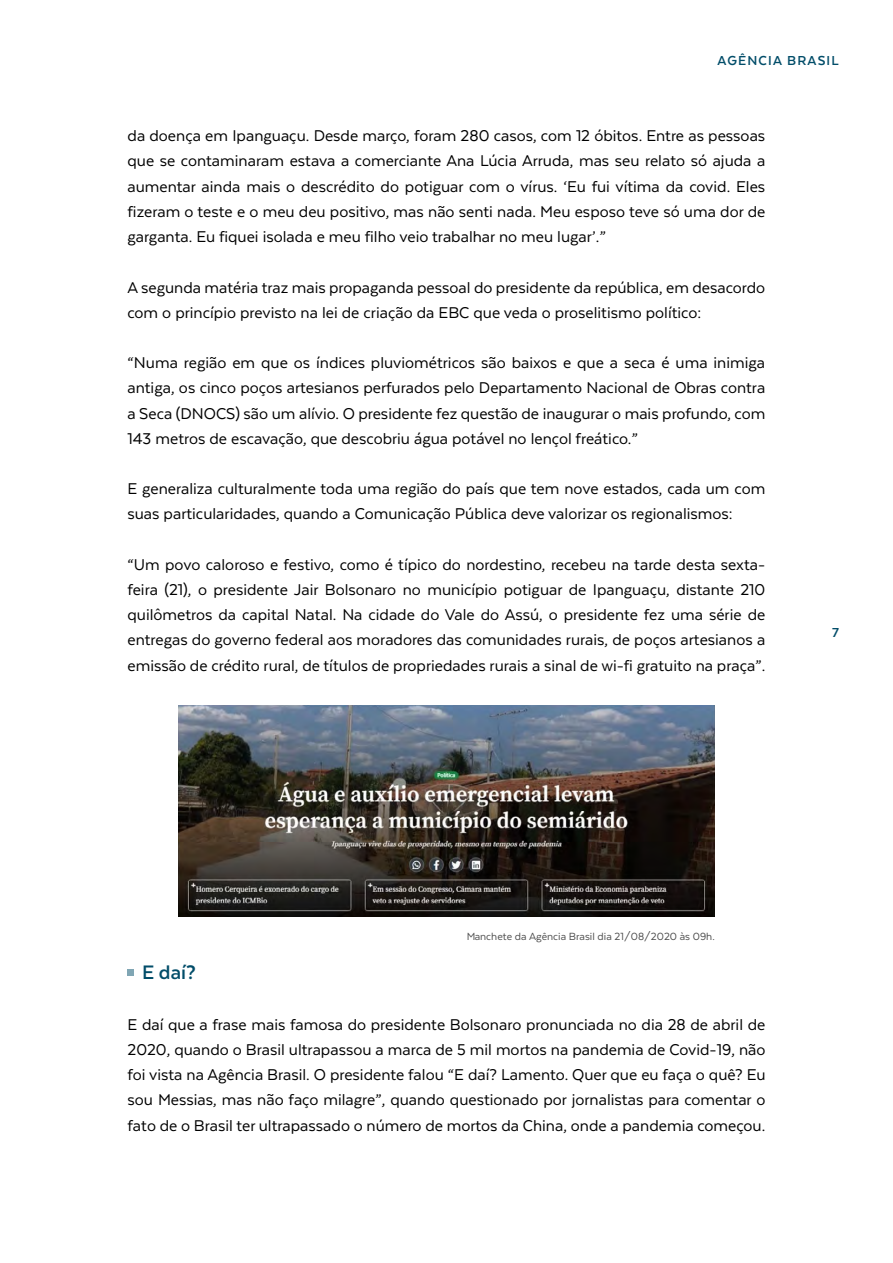
<style>
.page{position:relative;width:893px;height:1263px;background:#fff}
.page>*{position:absolute;margin:0;border:0;box-sizing:border-box;transform-origin:0 0}
.t1{font:700 22.5px "Texta";color:#024d69}
.t2{font:18px/25.2px "Texta";color:#000;text-align:justify}
.t3{font:700 15px "Texta";letter-spacing:.08em;color:#024d69}
.t4{font:12px "Texta";color:#000}
</style>
<div class="page">
<img style="left:178px;top:706px;width:537px;height:211px">
<div style="left:128px;top:969px;width:6px;height:7px;background:#80a6b4"></div>
<p class="t3" style="left:717px;top:53px;width:123px">AGÊNCIA BRASIL</p>
<p class="t2" style="left:127px;top:123px;width:639px">da doença em Ipanguaçu. Desde março, foram 280 casos, com 12 óbitos. Entre as pessoas que se contaminaram estava a comerciante Ana Lúcia Arruda, mas seu relato só ajuda a aumentar ainda mais o descrédito do potiguar com o vírus. ‘Eu fui vítima da covid. Eles fizeram o teste e o meu deu positivo, mas não senti nada. Meu esposo teve só uma dor de garganta. Eu fiquei isolada e meu filho veio trabalhar no meu lugar’.”</p>
<p class="t2" style="left:127px;top:274px;width:639px">A segunda matéria traz mais propaganda pessoal do presidente da república, em desacordo com o princípio previsto na lei de criação da EBC que veda o proselitismo político:</p>
<p class="t2" style="left:127px;top:350px;width:639px">“Numa região em que os índices pluviométricos são baixos e que a seca é uma inimiga antiga, os cinco poços artesianos perfurados pelo Departamento Nacional de Obras contra a Seca (DNOCS) são um alívio. O presidente fez questão de inaugurar o mais profundo, com 143 metros de escavação, que descobriu água potável no lençol freático.”</p>
<p class="t2" style="left:127px;top:476px;width:639px">E generaliza culturalmente toda uma região do país que tem nove estados, cada um com suas particularidades, quando a Comunicação Pública deve valorizar os regionalismos:</p>
<p class="t2" style="left:127px;top:551px;width:639px">“Um povo caloroso e festivo, como é típico do nordestino, recebeu na tarde desta sexta&shy;feira (21), o presidente Jair Bolsonaro no município potiguar de Ipanguaçu, distante 210 quilômetros da capital Natal. Na cidade do Vale do Assú, o presidente fez uma série de entregas do governo federal aos moradores das comunidades rurais, de poços artesianos a emissão de crédito rural, de títulos de propriedades rurais a sinal de wi-fi gratuito na praça”.</p>
<p class="t3" style="left:832px;top:624px;width:8px">7</p>
<p class="t4" style="left:466px;top:931px;width:250px">Manchete da Agência Brasil dia 21/08/2020 às 09h.</p>
<p class="t1" style="left:142px;top:961px;width:55px">E daí?</p>
<p class="t2" style="left:128px;top:1011px;width:639px">E daí que a frase mais famosa do presidente Bolsonaro pronunciada no dia 28 de abril de 2020, quando o Brasil ultrapassou a marca de 5 mil mortos na pandemia de Covid-19, não foi vista na Agência Brasil. O presidente falou “E daí? Lamento. Quer que eu faça o quê? Eu sou Messias, mas não faço milagre”, quando questionado por jornalistas para comentar o fato de o Brasil ter ultrapassado o número de mortos da China, onde a pandemia começou.</p>
</div>
